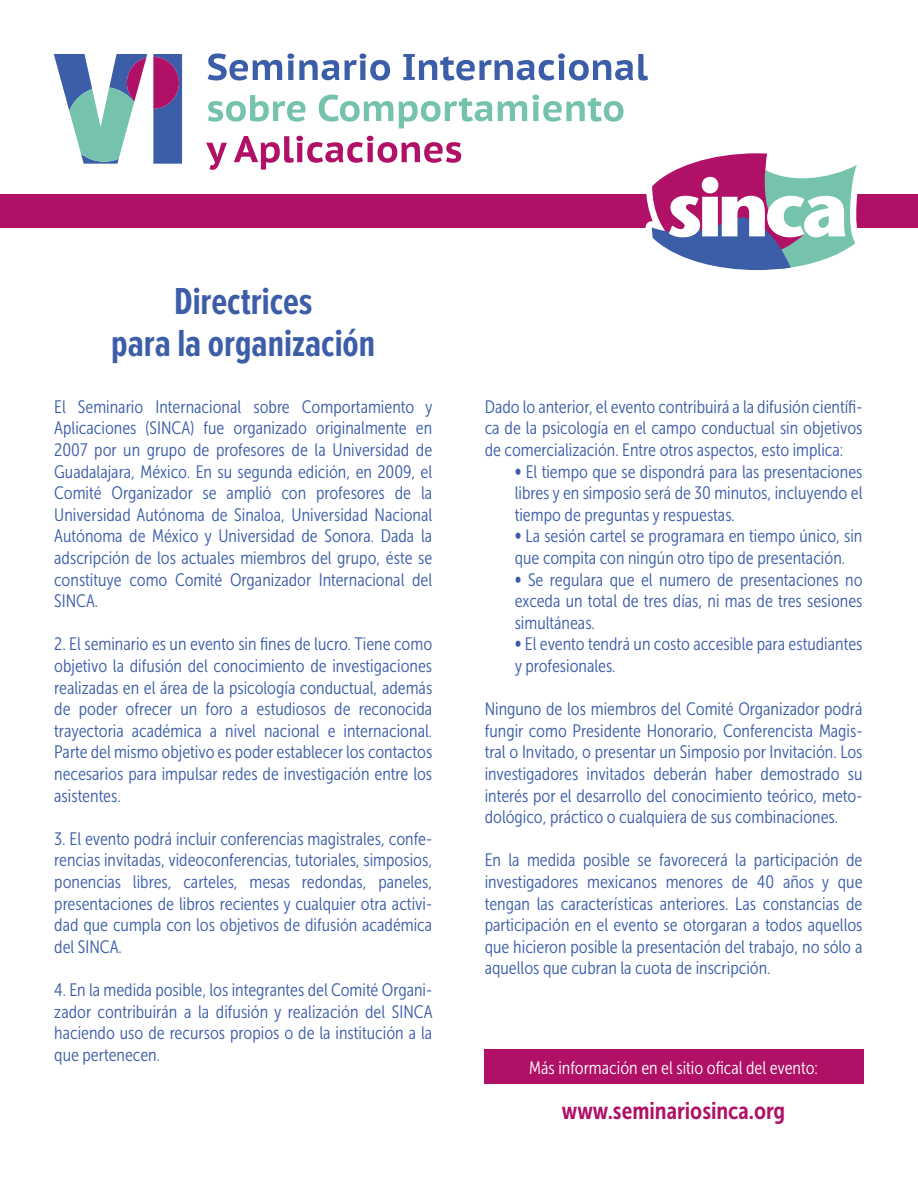
<style>
.page{position:relative;width:918px;height:1188px;background:#fff}
.page>*{position:absolute;margin:0;border:0;box-sizing:border-box;transform-origin:0 0}
.t1{font:700 39px/42px "Proxima Nova Ex Cn";color:#3c5da8;text-align:center}
.t2{font:24px "Museo Sans Cond 700";color:#b01065}
.t3{font:18px/21.6px "Museo Sans Cond 300";color:#3c5da8;text-align:justify}
.t4{font:18px "Museo Sans Cond 300";color:#fff}
</style>
<div class="page">
<div style="left:485px;top:1050px;width:379px;height:34px;background:#b01065"></div>
<div style="left:0;top:195px;width:918px;height:33px;background:#b01065"></div>
<svg style="left:645px;top:153px;width:219px;height:117px"></svg>
<svg style="left:208px;top:53px;width:182px;height:28px"></svg>
<svg style="left:403px;top:53px;width:245px;height:28px"></svg>
<svg style="left:208px;top:95px;width:98px;height:27px"></svg>
<svg style="left:319px;top:95px;width:74px;height:27px"></svg>
<svg style="left:399px;top:95px;width:225px;height:33px"></svg>
<svg style="left:206px;top:143px;width:21px;height:27px"></svg>
<svg style="left:234px;top:136px;width:227px;height:34px"></svg>
<svg style="left:54px;top:54px;width:93px;height:110px"></svg>
<svg style="left:153px;top:54px;width:29px;height:110px"></svg>
<h1 class="t1" style="left:111px;top:282px;width:266px">Directrices<br>para la organización</h1>
<p class="t3" style="left:54px;top:396px;width:380px">El Seminario Internacional sobre Comportamiento y Aplicaciones (SINCA) fue organizado originalmente en 2007 por un grupo de profesores de la Universidad de Guadalajara, México. En su segunda edición, en 2009, el Comité Organizador se amplió con profesores de la Universidad Autónoma de Sinaloa, Universidad Nacional Autónoma de México y Universidad de Sonora. Dada la adscripción de los actuales miembros del grupo, éste se constituye como Comité Organizador Internacional del SINCA.</p>
<p class="t3" style="left:54px;top:634px;width:380px">2. El seminario es un evento sin fines de lucro. Tiene como objetivo la difusión del conocimiento de investigaciones realizadas en el área de la psicología conductual, además de poder ofrecer un foro a estudiosos de reconocida trayectoria académica a nivel nacional e internacional.<br>Parte del mismo objetivo es poder establecer los contactos necesarios para impulsar redes de investigación entre los asistentes.</p>
<p class="t3" style="left:54px;top:828px;width:380px">3. El evento podrá incluir conferencias magistrales, confe&shy;rencias invitadas, videoconferencias, tutoriales, simposios, ponencias libres, carteles, mesas redondas, paneles, presentaciones de libros recientes y cualquier otra activi&shy;dad que cumpla con los objetivos de difusión académica del SINCA.</p>
<p class="t3" style="left:54px;top:979px;width:380px">4. En la medida posible, los integrantes del Comité Organi&shy;zador contribuirán a la difusión y realización del SINCA haciendo uso de recursos propios o de la institución a la que pertenecen.</p>
<p class="t3" style="left:485px;top:396px;width:379px">Dado lo anterior, el evento contribuirá a la difusión científi&shy;ca de la psicología en el campo conductual sin objetivos de comercialización. Entre otros aspectos, esto implica:</p>
<p class="t3" style="left:515px;top:461px;width:349px;text-align:left">∞ El tiempo que se dispondrá para las presentaciones libres y en simposio será de 30 minutos, incluyendo el tiempo de preguntas y respuestas.<br>∞ La sesión cartel se programara en tiempo único, sin que compita con ningún otro tipo de presentación.<br>∞ Se regulara que el numero de presentaciones no exceda un total de tres días, ni mas de tres sesiones simultáneas.<br>∞ El evento tendrá un costo accesible para estudiantes y profesionales.</p>
<p class="t3" style="left:485px;top:698px;width:379px">Ninguno de los miembros del Comité Organizador podrá fungir como Presidente Honorario, Conferencista Magis&shy;tral o Invitado, o presentar un Simposio por Invitación. Los investigadores invitados deberán haber demostrado su interés por el desarrollo del conocimiento teórico, meto&shy;dológico, práctico o cualquiera de sus combinaciones.</p>
<p class="t3" style="left:485px;top:850px;width:379px">En la medida posible se favorecerá la participación de investigadores mexicanos menores de 40 años y que tengan las características anteriores. Las constancias de participación en el evento se otorgaran a todos aquellos que hicieron posible la presentación del trabajo, no sólo a aquellos que cubran la cuota de inscripción.</p>
<p class="t4" style="left:529px;top:1058px;width:290px">Más información en el sitio ofical del evento:</p>
<h2 class="t2" style="left:562px;top:1098px;width:225px">www.seminariosinca.org</h2>
</div>
